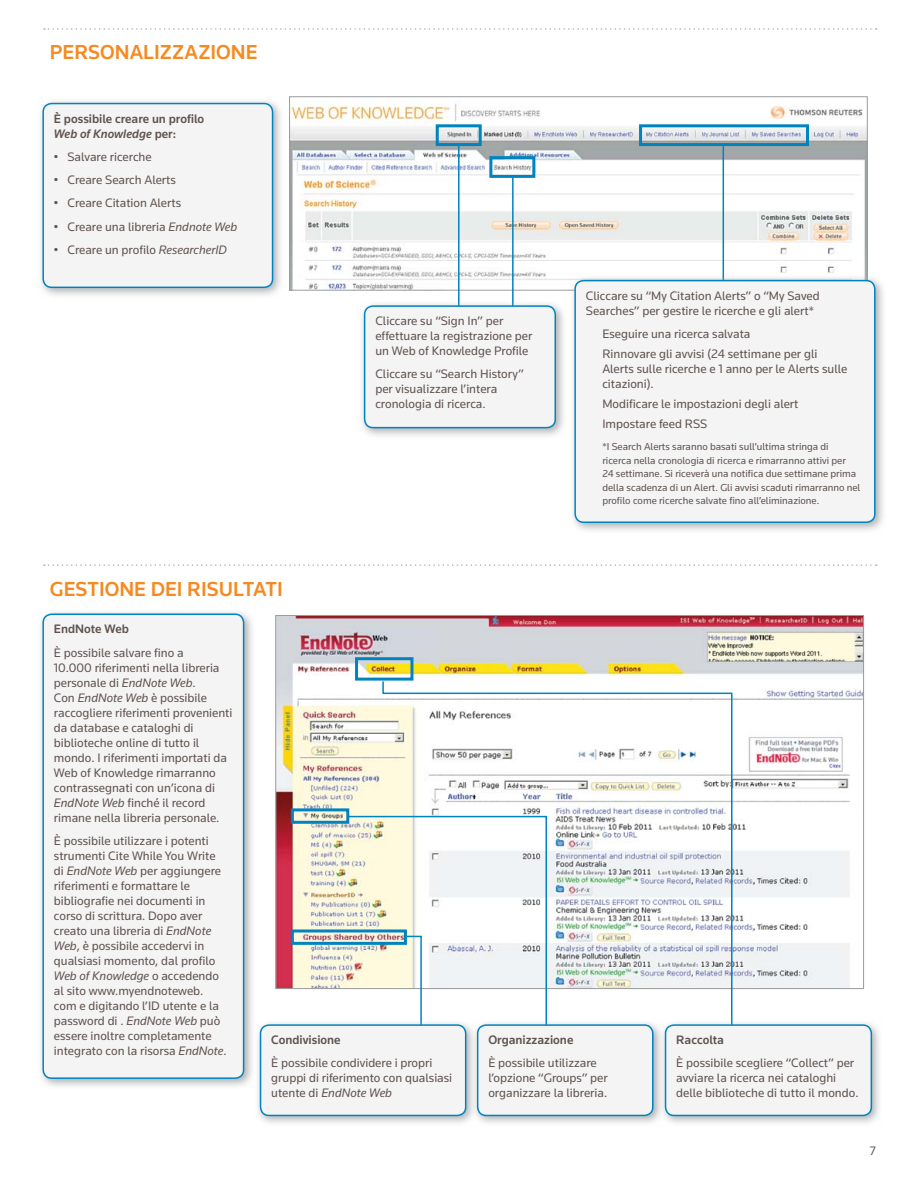
<style>
.page{position:relative;width:918px;height:1188px;background:#fff}
.page>*{position:absolute;margin:0;border:0;box-sizing:border-box;transform-origin:0 0}
.t1{font:500 21px "Knowledge";color:#f6891f}
.t2{font:12.75px/15px "Knowledge";color:#60534f}
.t3{font:500 12.75px/15px "Knowledge";color:#60534f}
.t4{font:10.5px/13.5px "Knowledge";color:#60534f}
.s1{font-style:italic}
</style>
<div class="page">
<img style="left:291px;top:101px;width:575px;height:188px">
<div style="left:289px;top:96px;width:579px;height:195px;border:1px solid #999b9e"></div>
<svg style="left:44px;top:28px;width:833px;height:2px"></svg>
<svg style="left:41px;top:101px;width:240px;height:195px"></svg>
<div style="left:43px;top:104px;width:230px;height:183px;background:#f4f4f5;border-radius:9px"></div>
<div style="left:42px;top:103px;width:231px;height:185px;border:2px solid #0083bf;border-radius:9px"></div>
<div style="left:436px;top:124px;width:46px;height:22px;border:3px solid #0083bf"></div>
<div style="left:639px;top:124px;width:170px;height:22px;border:3px solid #0083bf"></div>
<div style="left:489px;top:156px;width:46px;height:22px;border:3px solid #0083bf"></div>
<hr style="left:458px;top:146px;width:2px;height:164px;background:#0083bf">
<hr style="left:512px;top:176px;width:2px;height:134px;background:#0083bf">
<hr style="left:723px;top:144px;width:1px;height:170px;background:#0083bf">
<svg style="left:362px;top:300px;width:202px;height:136px"></svg>
<div style="left:365px;top:306px;width:190px;height:122px;background:#f4f4f5;border-radius:9px"></div>
<div style="left:364px;top:305px;width:192px;height:123px;border:2px solid #0083bf;border-radius:9px"></div>
<svg style="left:569px;top:275px;width:314px;height:256px"></svg>
<div style="left:575px;top:281px;width:300px;height:241px;background:#f4f4f5;border-radius:9px"></div>
<div style="left:574px;top:280px;width:302px;height:243px;border:2px solid #0083bf;border-radius:9px"></div>
<img style="left:277px;top:617px;width:585px;height:370px">
<svg style="left:44px;top:564px;width:833px;height:2px"></svg>
<svg style="left:41px;top:612px;width:211px;height:475px"></svg>
<div style="left:43px;top:614px;width:201px;height:464px;background:#f4f4f5;border-radius:9px"></div>
<div style="left:42px;top:614px;width:202px;height:465px;border:2px solid #0083bf;border-radius:9px"></div>
<svg style="left:382px;top:680px;width:351px;height:339px"></svg>
<div style="left:355px;top:657px;width:58px;height:24px;border:3px solid #0083bf"></div>
<div style="left:291px;top:808px;width:58px;height:16px;border:3px solid #0083bf"></div>
<div style="left:291px;top:929px;width:116px;height:16px;border:3px solid #0083bf"></div>
<svg style="left:664px;top:1019px;width:215px;height:105px"></svg>
<div style="left:666px;top:1025px;width:205px;height:90px;background:#f4f4f5;border-radius:9px"></div>
<div style="left:665px;top:1024px;width:207px;height:92px;border:2px solid #0083bf;border-radius:9px"></div>
<svg style="left:347px;top:815px;width:201px;height:204px"></svg>
<svg style="left:405px;top:935px;width:18px;height:84px"></svg>
<svg style="left:478px;top:1019px;width:186px;height:105px"></svg>
<div style="left:478px;top:1025px;width:175px;height:90px;background:#f4f4f5;border-radius:9px"></div>
<div style="left:477px;top:1024px;width:177px;height:92px;border:2px solid #0083bf;border-radius:9px"></div>
<svg style="left:258px;top:1019px;width:220px;height:105px"></svg>
<div style="left:261px;top:1025px;width:205px;height:90px;background:#f4f4f5;border-radius:9px"></div>
<div style="left:260px;top:1024px;width:206px;height:92px;border:2px solid #0083bf;border-radius:9px"></div>
<h1 class="t1" style="left:50px;top:40px;width:79px">PERSONAL</h1>
<h1 class="t1" style="left:154px;top:40px;width:90px">IZZAZIONE</h1>
<p class="t3" style="left:54px;top:111px;width:152px">È possibile creare un profilo<br><span class="s1">Web of Knowledge</span> per:</p>
<p class="t2" style="left:54px;top:149px;width:99px">• Salvare ricerche</p>
<p class="t2" style="left:54px;top:172px;width:123px">• Creare Search Alerts</p>
<p class="t2" style="left:54px;top:195px;width:129px">• Creare Citation Alerts</p>
<p class="t2" style="left:54px;top:219px;width:185px">• Creare una libreria <span class="s1">Endnote Web</span></p>
<p class="t2" style="left:54px;top:242px;width:175px">• Creare un profilo <span class="s1">ResearcherID</span></p>
<p class="t2" style="left:375px;top:313px;width:158px">Cliccare su “Sign In” per effettuare la registrazione per un Web of Knowledge Profile</p>
<p class="t2" style="left:375px;top:367px;width:150px">Cliccare su “Search History” per visualizzare l’intera cronologia di ricerca.</p>
<p class="t2" style="left:586px;top:288px;width:235px">Cliccare su “My Citation Alerts” o “My Saved<br>Searches” per gestire le ricerche e gli alert*</p>
<p class="t2" style="left:602px;top:323px;width:217px;line-height:20.1px">Eseguire una ricerca salvata<br>Rinnovare gli avvisi (24 settimane per gli</p>
<p class="t2" style="left:602px;top:361px;width:247px">Alerts sulle ricerche e 1 anno per le Alerts sulle citazioni).</p>
<p class="t2" style="left:602px;top:394px;width:198px;line-height:20.1px">Modificare le impostazioni degli alert<br>Impostare feed RSS</p>
<p class="t4" style="left:602px;top:440px;width:259px">*I Search Alerts saranno basati sull’ultima stringa di ricerca nella cronologia di ricerca e rimarranno attivi per<br>24 settimane. Si riceverà una notifica due settimane prima della scadenza di un Alert. Gli avvisi scaduti rimarranno nel profilo come ricerche salvate fino all’eliminazione.</p>
<h1 class="t1" style="left:50px;top:576px;width:234px">GESTIONE DEI RISULTATI</h1>
<p class="t3" style="left:54px;top:621px;width:76px">EndNote Web</p>
<p class="t2" style="left:54px;top:645px;width:180px">È possibile salvare fino a<br>10.000 riferimenti nella libreria personale di <span class="s1">EndNote Web</span>.<br>Con <span class="s1">EndNote Web</span> è possibile raccogliere riferimenti provenienti da database e cataloghi di biblioteche online di tutto il mondo. I riferimenti importati da<br>Web of Knowledge rimarranno contrassegnati con un’icona di<br><span class="s1">EndNote Web</span> finché il record rimane nella libreria personale.</p>
<p class="t2" style="left:54px;top:833px;width:174px">È possibile utilizzare i potenti strumenti Cite While You Write di <span class="s1">EndNote Web</span> per aggiungere riferimenti e formattare le bibliografie nei documenti in corso di scrittura. Dopo aver creato una libreria di <span class="s1">EndNote<br>Web</span>, è possibile accedervi in qualsiasi momento, dal profilo<br><span class="s1">Web of Knowledge</span> o accedendo al sito www.myendnoteweb. com e digitando l’ID utente e la password di . <span class="s1">EndNote Web</span> può essere inoltre completamente integrato con la risorsa <span class="s1">EndNote</span>.</p>
<p class="t3" style="left:271px;top:1032px;width:71px">Condivisione</p>
<p class="t2" style="left:271px;top:1056px;width:182px">È possibile condividere i propri gruppi di riferimento con qualsiasi utente di <span class="s1">EndNote Web</span></p>
<p class="t3" style="left:488px;top:1032px;width:86px">Organizzazione</p>
<p class="t2" style="left:488px;top:1056px;width:121px">È possibile utilizzare l’opzione “Groups” per organizzare la libreria.</p>
<p class="t3" style="left:676px;top:1032px;width:49px">Raccolta</p>
<p class="t2" style="left:676px;top:1056px;width:184px">È possibile scegliere “Collect” per avviare la ricerca nei cataloghi delle biblioteche di tutto il mondo.</p>
<p class="t2" style="left:870px;top:1143px;width:7px">7</p>
</div>
